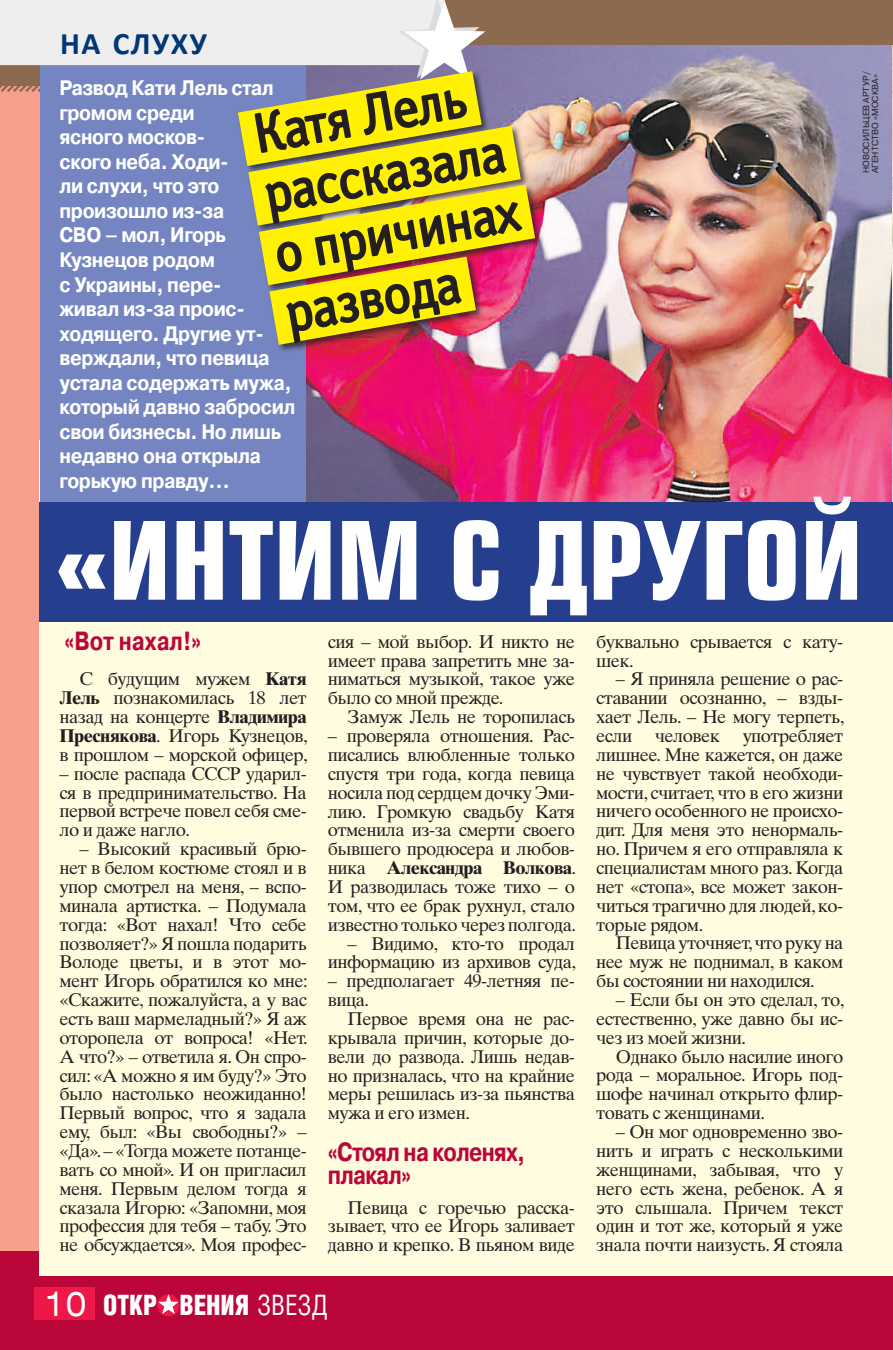
<style>
.page{position:relative;width:893px;height:1350px;background:#fff}
.page>*{position:absolute;margin:0;border:0;box-sizing:border-box;transform-origin:0 0}
.t1{font:700 105px "Europe Cond";color:#fff}
.t2{font:55.48px/60.6px "Officina Sans C";color:#231f20}
.t3{font:700 31.5px "Calibri";letter-spacing:.045em;color:#013775}
.t4{font:900 28.18px "Helios Cond";color:#fff;scale:.92 1}
.t5{font:700 26.25px/22.8px "Pragmatica";letter-spacing:-.03em;color:#ba0639;scale:.81 1}
.t6{font:700 26.25px "Pragmatica";color:#ba0639;scale:.81 1}
.t7{font:700 21px/24.5px "Pragmatica";letter-spacing:-.02em;color:#fff;scale:.9 1}
.t8{font:18.38px/18.9px "Times Ten LTCYR";letter-spacing:-.03em;color:#231f20;text-align:justify}
.t9{font:8.75px/8.8px "Pragmatica";letter-spacing:.01em;color:#231f20}
.s1{font-weight:700}
.s2{font-family:"Helios Ext";font-weight:400;font-size:33.43px}
.s3{font-weight:400}
</style>
<div class="page">
<div style="left:0;top:0;width:893px;height:1349px;background:#f6a08b"></div>
<div style="left:0;top:1250px;width:893px;height:99px;background:#ba0639"></div>
<div style="left:524px;top:0;width:369px;height:46px;background:#8c6a50"></div>
<div style="left:35px;top:1287px;width:60px;height:32px;background:#ed1748"></div>
<svg style="left:157px;top:1294px;width:22px;height:22px"></svg>
<svg style="left:158px;top:1294px;width:21px;height:19px"></svg>
<div style="left:40px;top:440px;width:853px;height:835px;background:#fffce0"></div>
<div style="left:40px;top:66px;width:277px;height:505px;background:#7585c1"></div>
<img style="left:307px;top:46px;width:585px;height:456px">
<img style="left:524px;top:90px;width:55px;height:59px">
<img style="left:524px;top:149px;width:69px;height:172px">
<img style="left:306px;top:220px;width:228px;height:161px">
<svg style="left:0;top:0;width:524px;height:364px"></svg>
<img style="left:892px;top:46px;width:1px;height:456px">
<div style="left:40px;top:502px;width:853px;height:119px;background:#253f8e"></div>
<h3 class="t3" style="left:60px;top:21px;width:148px">На слуху</h3>
<p class="t7" style="left:60px;top:76px;width:264px">Развод Кати Лель стал громом среди<br>ясного москов-<br>ского неба. Ходи-<br>ли слухи, что это произошло из-за<br>СВО – мол, Игорь<br>Кузнецов родом<br>с Украины, пере-<br>живал из-за проис&shy;ходящего. Другие ут&shy;верждали, что певица устала содержать мужа, который давно забросил свои бизнесы. Но лишь недавно она открыла горькую правду…</p>
<h2 class="t2" style="left:249px;top:106px;width:250px;rotate:-10deg">Катя Лель рассказала о причинах развода</h2>
<p class="t9" style="left:862px;top:173px;width:103px;rotate:-90deg">Новосильцев Артур/<br>Агентство «Москва»</p>
<h1 class="t1" style="left:55px;top:491px;width:810px">«Интим с другой</h1>
<h3 class="t6" style="left:64px;top:623px;width:170px">«Вот нахал!»</h3>
<p class="t8" style="left:60px;top:669px;width:250px;text-indent:20px">С будущим мужем <span class="s1">Катя Лель</span> познакомилась 18 лет назад на концерте <span class="s1">Владимира Преснякова</span>. Игорь Кузнецов, в прошлом – морской офицер,</p>
<p class="t8" style="left:60px;top:764px;width:249px">– после распада СССР ударил&shy;ся в предпринимательство. На первой встрече повел себя сме&shy;ло и даже нагло.</p>
<p class="t8" style="left:60px;top:839px;width:250px;text-indent:20px">– Высокий красивый брю&shy;нет в белом костюме стоял и в упор смотрел на меня, – вспо&shy;минала артистка. – Подумала тогда: «Вот нахал! Что себе позволяет?» Я пошла подарить Володе цветы, и в этот мо&shy;мент Игорь обратился ко мне: «Скажите, пожалуйста, а у вас есть ваш мармеладный?» Я аж оторопела от вопроса! «Нет.<br>А что?» – ответила я. Он спро&shy;сил: «А можно я им буду?» Это было настолько неожиданно!<br>Первый вопрос, что я задала ему, был: «Вы свободны?» – «Да». – «Тогда можете потанце&shy;вать со мной». И он пригласил меня. Первым делом тогда я сказала Игорю: «Запомни, моя профессия для тебя – табу. Это не обсуждается». Моя профес-</p>
<p class="t8" style="left:328px;top:632px;width:249px">сия – мой выбор. И никто не имеет права запретить мне за&shy;ниматься музыкой, такое уже было со мной прежде.</p>
<p class="t8" style="left:348px;top:707px;width:229px">Замуж Лель не торопилась</p>
<p class="t8" style="left:328px;top:726px;width:250px">– проверяла отношения. Рас&shy;писались влюбленные только спустя три года, когда певица носила под сердцем дочку Эми&shy;лию. Громкую свадьбу Катя отменила из-за смерти своего бывшего продюсера и любов&shy;ника <span class="s1">Александра Волкова</span>.<br>И разводилась тоже тихо – о том, что ее брак рухнул, стало известно только через полгода.</p>
<p class="t8" style="left:328px;top:933px;width:250px;text-align:right">– Видимо, кто-то продал информацию из архивов суда,</p>
<p class="t8" style="left:328px;top:971px;width:249px">– предполагает 49-летняя пе&shy;вица.</p>
<p class="t8" style="left:328px;top:1009px;width:249px;text-indent:20px">Первое время она не рас&shy;крывала причин, которые до&shy;вели до развода. Лишь недав&shy;но призналась, что на крайние меры решилась из-за пьянства мужа и его измен.</p>
<h3 class="t5" style="left:328px;top:1140px;width:245px">«Стоял на коленях, плакал»</h3>
<p class="t8" style="left:328px;top:1197px;width:249px;text-indent:20px">Певица с горечью расска&shy;зывает, что ее Игорь заливает давно и крепко. В пьяном виде</p>
<h3 class="t4" style="left:45px;top:1288px;width:309px"><span class="s2">10</span> Oткр вения <span class="s3">ЗВЕЗД</span></h3>
<p class="t8" style="left:596px;top:632px;width:249px">буквально срывается с кату&shy;шек.</p>
<p class="t8" style="left:596px;top:669px;width:250px;text-indent:20px">– Я приняла решение о рас&shy;ставании осознанно, – взды&shy;хает Лель. – Не могу терпеть, если человек употребляет лишнее. Мне кажется, он даже не чувствует такой необходи&shy;мости, считает, что в его жизни ничего особенного не происхо&shy;дит. Для меня это ненормаль&shy;но. Причем я его отправляла к специалистам много раз. Когда нет «стопа», все может закон&shy;читься трагично для людей, ко&shy;торые рядом.</p>
<p class="t8" style="left:596px;top:933px;width:249px;text-indent:20px">Певица уточняет, что руку на нее муж не поднимал, в каком бы состоянии ни находился.</p>
<p class="t8" style="left:596px;top:990px;width:250px;text-indent:20px">– Если бы он это сделал, то, естественно, уже давно бы ис&shy;чез из моей жизни.</p>
<p class="t8" style="left:596px;top:1046px;width:249px;text-indent:20px">Однако было насилие иного рода – моральное. Игорь под&shy;шофе начинал открыто флир&shy;товать с женщинами.</p>
<p class="t8" style="left:596px;top:1122px;width:249px;text-indent:20px">– Он мог одновременно зво&shy;нить и играть с несколькими женщинами, забывая, что у него есть жена, ребенок. А я это слышала. Причем текст один и тот же, который я уже знала почти наизусть. Я стояла</p>
</div>
